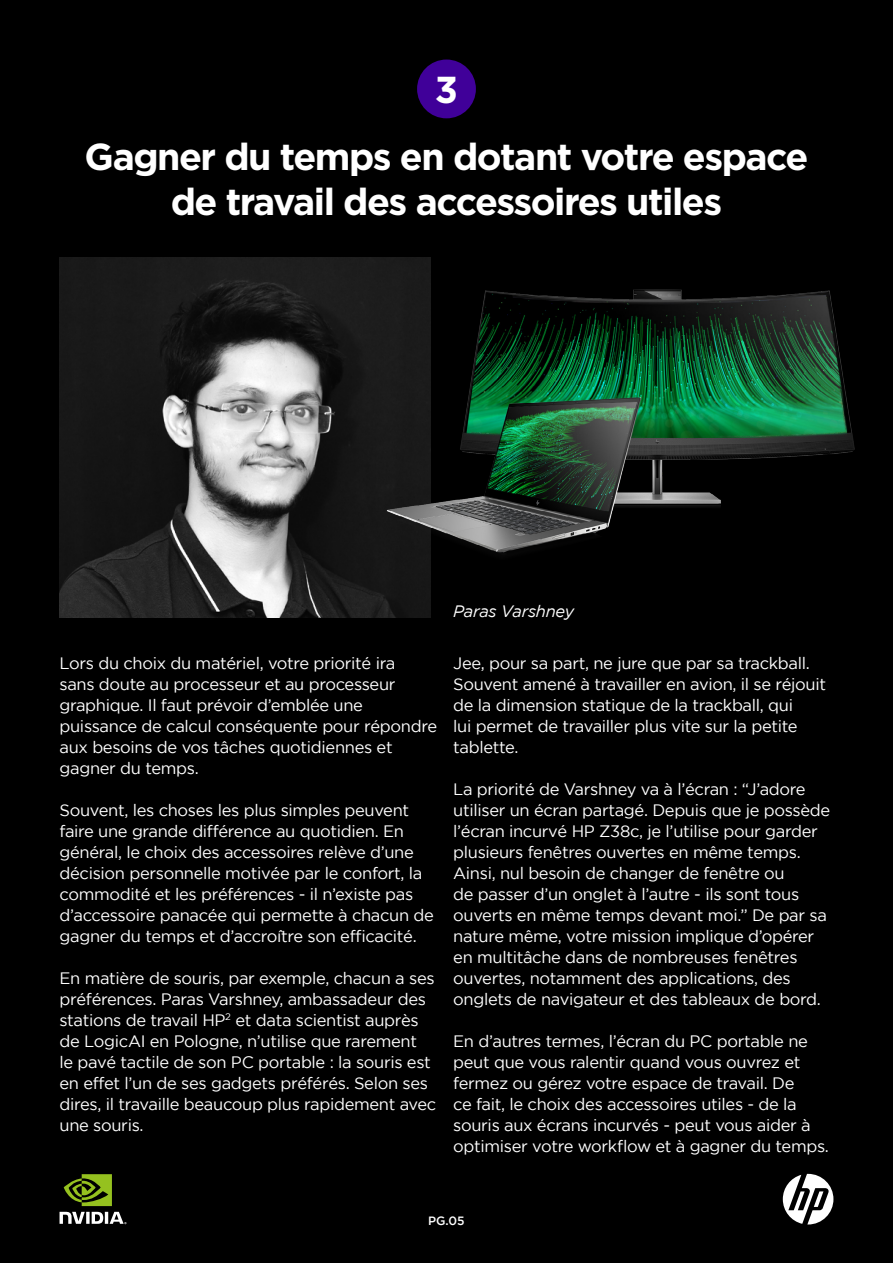
<style>
.page{position:relative;width:893px;height:1263px;background:#000}
.page>*{position:absolute;margin:0;border:0;box-sizing:border-box;transform-origin:0 0}
.t1{font:700 37.5px/45px "Gotham";letter-spacing:-.04em;color:#fff;text-align:center}
.t2{font:16.5px/21px "Gotham";letter-spacing:-.02em;color:#fff}
.t3{font:italic 16.5px "Gotham";letter-spacing:-.02em;color:#fff}
.t4{font:500 12px "Gotham";color:#fff}
</style>
<div class="page">
<div style="left:417px;top:60px;width:59px;height:58px;background:#400099;border-radius:50%"></div>
<img style="left:60px;top:257px;width:371px;height:360px">
<img style="left:385px;top:286px;width:470px;height:274px">
<svg style="left:783px;top:1174px;width:50px;height:50px"></svg>
<svg style="left:60px;top:1212px;width:66px;height:12px"></svg>
<svg style="left:64px;top:1174px;width:48px;height:32px"></svg>
<h1 class="t1" style="left:435px;top:67px;width:25px">3</h1>
<h1 class="t1" style="left:84px;top:134px;width:726px">Gagner du temps en dotant votre espace de travail des accessoires utiles</h1>
<p class="t2" style="left:60px;top:652px;width:379px">Lors du choix du matériel, votre priorité ira<br>sans doute au processeur et au processeur graphique. Il faut prévoir d’emblée une puissance de calcul conséquente pour répondre aux besoins de vos tâches quotidiennes et gagner du temps.</p>
<p class="t2" style="left:60px;top:799px;width:376px">Souvent, les choses les plus simples peuvent faire une grande différence au quotidien. En général, le choix des accessoires relève d’une décision personnelle motivée par le confort, la commodité et les préférences - il n’existe pas d’accessoire panacée qui permette à chacun de gagner du temps et d’accroître son efficacité.</p>
<p class="t2" style="left:60px;top:967px;width:378px">En matière de souris, par exemple, chacun a ses préférences. Paras Varshney, ambassadeur des stations de travail HP<sup>2</sup> et data scientist auprès de LogicAI en Pologne, n’utilise que rarement<br>le pavé tactile de son PC portable : la souris est en effet l’un de ses gadgets préférés. Selon ses dires, il travaille beaucoup plus rapidement avec une souris.</p>
<p class="t3" style="left:453px;top:602px;width:123px">Paras Varshney</p>
<p class="t2" style="left:453px;top:652px;width:374px">Jee, pour sa part, ne jure que par sa trackball.<br>Souvent amené à travailler en avion, il se réjouit de la dimension statique de la trackball, qui<br>lui permet de travailler plus vite sur la petite tablette.</p>
<p class="t2" style="left:453px;top:778px;width:379px">La priorité de Varshney va à l’écran : “J’adore utiliser un écran partagé. Depuis que je possède l’écran incurvé HP Z38c, je l’utilise pour garder plusieurs fenêtres ouvertes en même temps.<br>Ainsi, nul besoin de changer de fenêtre ou<br>de passer d’un onglet à l’autre - ils sont tous ouverts en même temps devant moi.” De par sa nature même, votre mission implique d’opérer en multitâche dans de nombreuses fenêtres ouvertes, notamment des applications, des onglets de navigateur et des tableaux de bord.</p>
<p class="t2" style="left:453px;top:1030px;width:377px">En d’autres termes, l’écran du PC portable ne peut que vous ralentir quand vous ouvrez et fermez ou gérez votre espace de travail. De<br>ce fait, le choix des accessoires utiles - de la souris aux écrans incurvés - peut vous aider à optimiser votre workflow et à gagner du temps.</p>
<p class="t4" style="left:428px;top:1213px;width:38px">PG.05</p>
</div>
